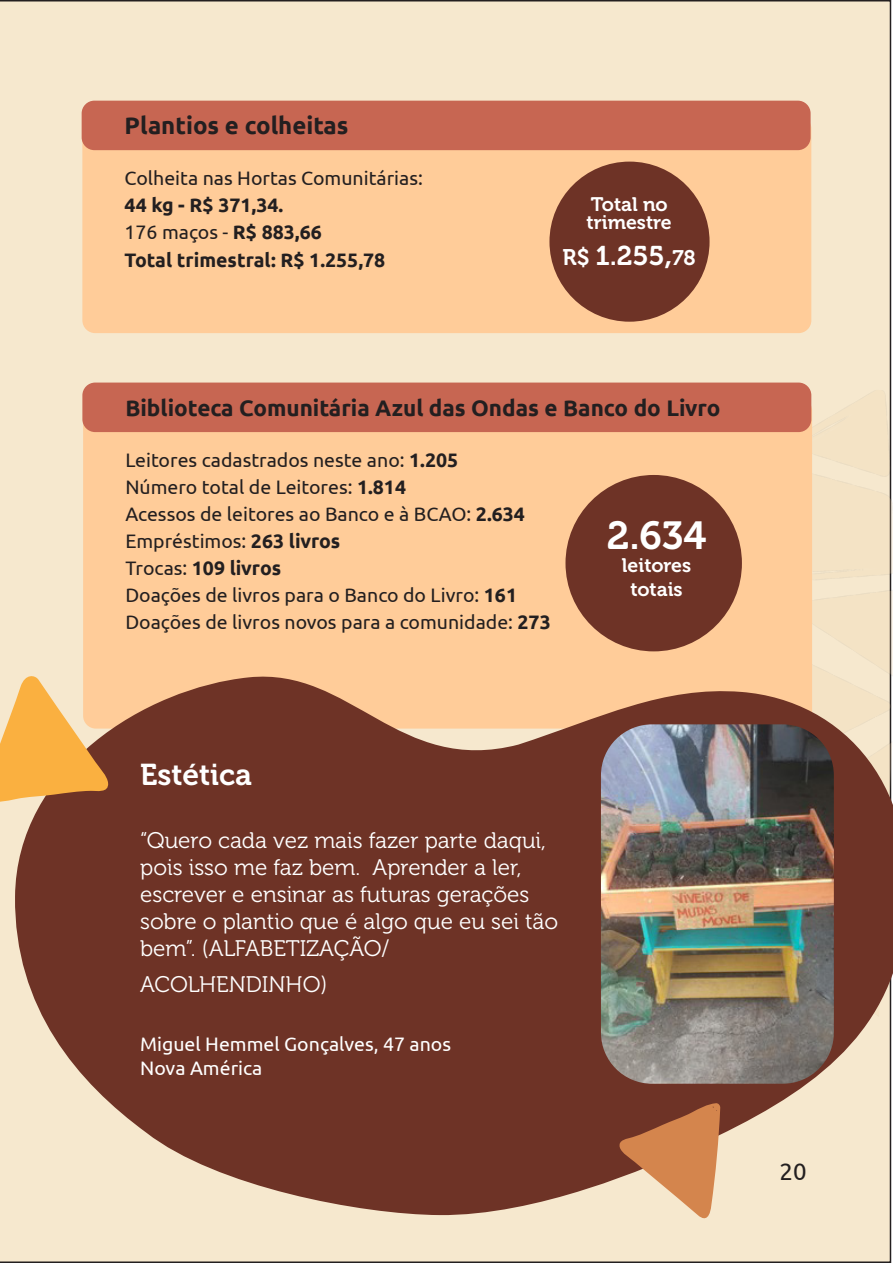
<style>
.page{position:relative;width:893px;height:1263px;background:#fff}
.page>*{position:absolute;margin:0;border:0;box-sizing:border-box;transform-origin:0 0}
.t1{font:39px "Museo 700";color:#fff}
.t2{font:30px "Museo 700";color:#fff}
.t3{font:27px "Museo 700";color:#fff}
.t4{font:700 24px "Ubuntu";color:#231f20}
.t5{font:24px "Ubuntu";color:#231f20}
.t6{font:22.5px/27px "Museo 300";color:#fff}
.t7{font:700 22.5px "Ubuntu";color:#231f20}
.t8{font:19.5px/27px "Ubuntu";color:#231f20}
.t9{font:700 19.5px/27px "Ubuntu";color:#231f20}
.t10{font:19.5px/23.4px "Ubuntu";color:#fff}
.t11{font:19.5px/18px "Museo 700";color:#fff}
.s1{font-weight:400}
.s2{font-size:22.5px}
.s3{font-size:30px}
.s4{font-size:21px}
.s5{font-weight:700}
</style>
<div class="page">
<div style="left:0;top:0;width:891px;height:1263px;background:#f6e8ce"></div>
<img style="left:608px;top:378px;width:285px;height:289px">
<div style="left:82px;top:116px;width:729px;height:217px;background:#fc9;border-radius:13px"></div>
<div style="left:82px;top:101px;width:729px;height:49px;background:#c76652;border-radius:13px"></div>
<div style="left:549px;top:162px;width:161px;height:160px;background:#6e3326;border-radius:50%"></div>
<div style="left:83px;top:398px;width:729px;height:331px;background:#fc9;border-radius:13px"></div>
<div style="left:82px;top:383px;width:729px;height:49px;background:#c76652;border-radius:13px"></div>
<div style="left:565px;top:475px;width:177px;height:176px;background:#6e3326;border-radius:50%"></div>
<svg style="left:14px;top:667px;width:879px;height:549px;background:#8f5d4b"></svg>
<svg style="left:617px;top:1103px;width:103px;height:120px;background:#c9916a"></svg>
<svg style="left:0;top:673px;width:109px;height:130px;background:#ecb467"></svg>
<img style="left:601px;top:724px;width:233px;height:360px">
<p class="t4" style="left:125px;top:111px;width:225px">Plantios e colheitas</p>
<p class="t8" style="left:125px;top:164px;width:300px">Colheita nas Hortas Comunitárias:</p>
<p class="t9" style="left:125px;top:192px;width:262px">44 kg - R$ 371,34.<br><span class="s1">176 maços -</span> R$ 883,66<br>Total trimestral: R$ 1.255,78</p>
<p class="t11" style="left:587px;top:195px;width:87px">Total no trimestre</p>
<h3 class="t3" style="left:563px;top:241px;width:135px"><span class="s2">R$</span> 1.255<span class="s3">,</span><span class="s4">78</span></h3>
<p class="t7" style="left:125px;top:395px;width:597px">Biblioteca Comunitária Azul das Ondas e Banco do Livro</p>
<p class="t8" style="left:125px;top:446px;width:427px">Leitores cadastrados neste ano: <span class="s5">1.205<br></span>Número total de Leitores: <span class="s5">1.814<br></span>Acessos de leitores ao Banco e à BCAO: <span class="s5">2.634<br></span>Empréstimos: <span class="s5">263 livros<br></span>Trocas: <span class="s5">109 livros<br></span>Doações de livros para o Banco do Livro: <span class="s5">161<br></span>Doações de livros novos para a comunidade: <span class="s5">273</span></p>
<h1 class="t1" style="left:607px;top:514px;width:101px">2.634</h1>
<p class="t11" style="left:622px;top:554px;width:71px;line-height:23.4px;text-align:center">leitores totais</p>
<h2 class="t2" style="left:140px;top:758px;width:113px">Estética</h2>
<p class="t6" style="left:140px;top:827px;width:420px">“Quero cada vez mais fazer parte daqui, pois isso me faz bem. Aprender a ler, escrever e ensinar as futuras gerações sobre o plantio que é algo que eu sei tão bem”. (ALFABETIZAÇÃO/</p>
<p class="t6" style="left:140px;top:971px;width:189px">ACOLHENDINHO)</p>
<p class="t10" style="left:140px;top:1032px;width:312px">Miguel Hemmel Gonçalves, 47 anos<br>Nova América</p>
<p class="t5" style="left:779px;top:1156px;width:29px">20</p>
</div>
